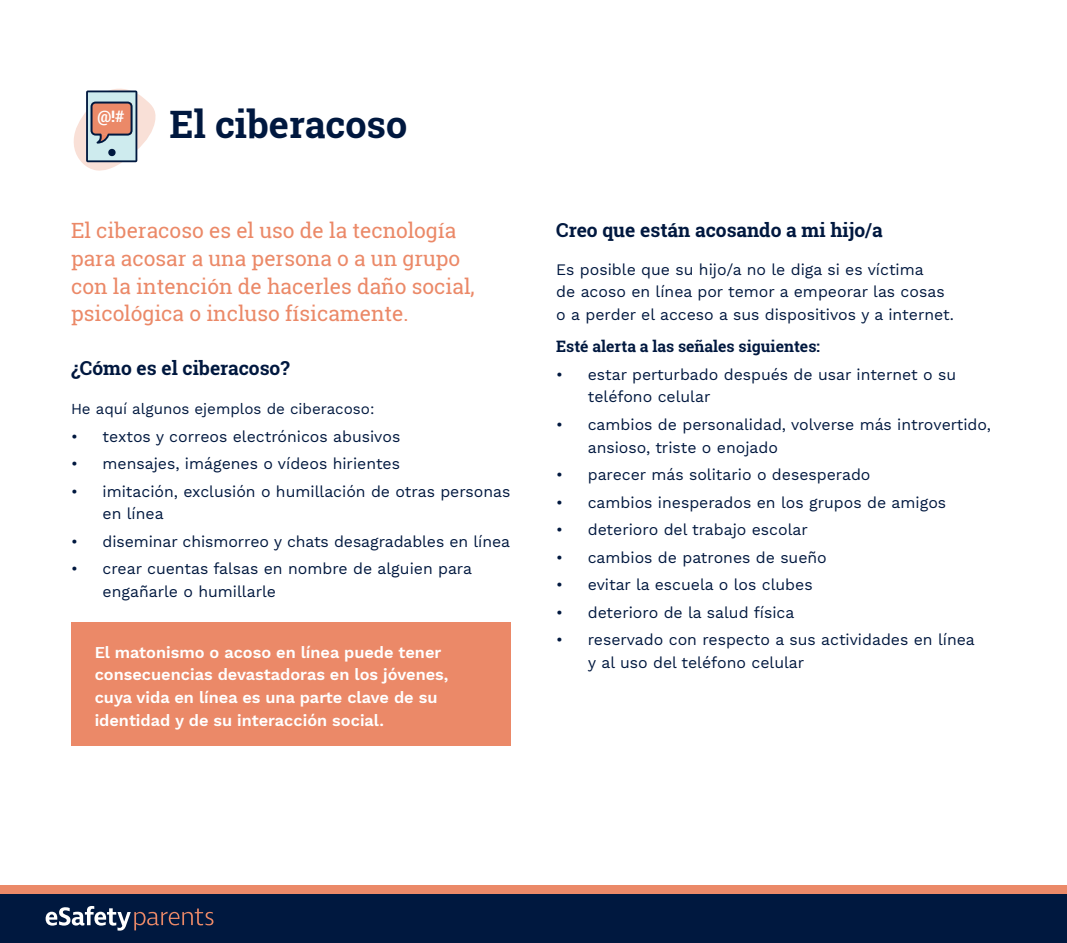
<style>
.page{position:relative;width:1067px;height:943px;background:#fff}
.page>*{position:absolute;margin:0;border:0;box-sizing:border-box;transform-origin:0 0}
.t1{font:700 37.8px "Roboto Slab";color:#00183f}
.t2{font:21px/27.7px "Roboto Slab";color:#eb8968}
.t3{font:700 19.25px "Roboto Slab";color:#00183f}
.t4{font:600 16.28px/22.6px "Work Sans";color:#fff}
.t5{font:15.75px/22.6px "Work Sans";color:#00183f}
.t6{font:700 15.75px "Roboto Slab";color:#00183f}
.t7{font:700 15.75px "Roboto Slab";color:#fff}
.t8{font:15.05px "Work Sans";color:#00183f}
</style>
<div class="page">
<div style="left:0;top:893px;width:1067px;height:50px;background:#00183f"></div>
<div style="left:0;top:885px;width:1067px;height:8px;background:#eb8968"></div>
<svg style="left:46px;top:906px;width:167px;height:24px"></svg>
<svg style="left:73px;top:88px;width:83px;height:83px"></svg>
<div style="left:71px;top:622px;width:440px;height:124px;background:#eb8968"></div>
<p class="t7" style="left:97px;top:106px;width:29px">@!#</p>
<h1 class="t1" style="left:170px;top:99px;width:239px">El ciberacoso</h1>
<h2 class="t2" style="left:71px;top:217px;width:387px">El ciberacoso es el uso de la tecnología</h2>
<p class="t3" style="left:556px;top:216px;width:328px">Creo que están acosando a mi hijo/a</p>
<h2 class="t2" style="left:71px;top:244px;width:405px">para acosar a una persona o a un grupo con la intención de hacerles daño social, psicológica o incluso físicamente.</h2>
<p class="t5" style="left:556px;top:259px;width:399px">Es posible que su hijo/a no le diga si es víctima<br>de acoso en línea por temor a empeorar las cosas o a perder el acceso a sus dispositivos y a internet.</p>
<p class="t6" style="left:556px;top:336px;width:265px">Esté alerta a las señales siguientes:</p>
<p class="t5" style="left:588px;top:364px;width:370px;text-indent:-31px">• estar perturbado después de usar internet o su teléfono celular</p>
<p class="t5" style="left:588px;top:414px;width:405px;text-indent:-32px">• cambios de personalidad, volverse más introvertido, ansioso, triste o enojado</p>
<p class="t5" style="left:556px;top:464px;width:316px">• parecer más solitario o desesperado</p>
<p class="t5" style="left:556px;top:491px;width:391px">• cambios inesperados en los grupos de amigos</p>
<p class="t5" style="left:556px;top:519px;width:253px">• deterioro del trabajo escolar</p>
<p class="t5" style="left:556px;top:547px;width:272px">• cambios de patrones de sueño</p>
<p class="t5" style="left:556px;top:574px;width:258px">• evitar la escuela o los clubes</p>
<p class="t5" style="left:556px;top:602px;width:240px">• deterioro de la salud física</p>
<p class="t5" style="left:588px;top:629px;width:388px;text-indent:-32px">• reservado con respecto a sus actividades en línea y al uso del teléfono celular</p>
<p class="t3" style="left:71px;top:354px;width:220px">¿Cómo es el ciberacoso?</p>
<p class="t8" style="left:71px;top:400px;width:305px">He aquí algunos ejemplos de ciberacoso:</p>
<p class="t5" style="left:71px;top:425px;width:331px">• textos y correos electrónicos abusivos</p>
<p class="t5" style="left:71px;top:453px;width:330px">• mensajes, imágenes o vídeos hirientes</p>
<p class="t5" style="left:102px;top:481px;width:409px;text-indent:-32px">• imitación, exclusión o humillación de otras personas en línea</p>
<p class="t5" style="left:71px;top:531px;width:440px">• diseminar chismorreo y chats desagradables en línea</p>
<p class="t5" style="left:102px;top:558px;width:371px;text-indent:-32px">• crear cuentas falsas en nombre de alguien para engañarle o humillarle</p>
<p class="t4" style="left:95px;top:641px;width:355px">El matonismo o acoso en línea puede tener consecuencias devastadoras en los jóvenes, cuya vida en línea es una parte clave de su identidad y de su interacción social.</p>
</div>
